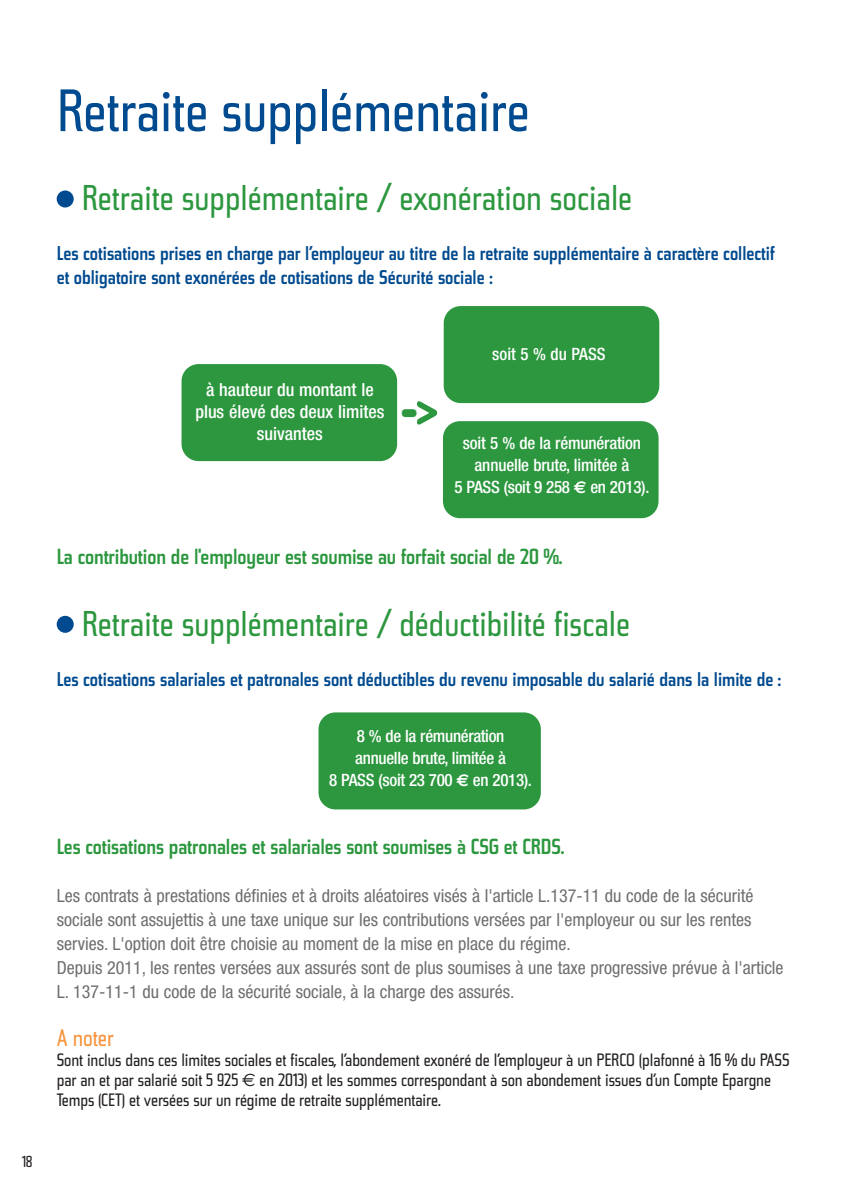
<style>
.page{position:relative;width:851px;height:1191px;background:#fff}
.page>*{position:absolute;margin:0;border:0;box-sizing:border-box;transform-origin:0 0}
.t1{font:expanded 60px "Tasse";letter-spacing:-.005em;color:#004a8f}
.t2{font:900 50px "Helvetica Rounded";color:#2c973e}
.t3{font:900 41.8px "Helvetica Rounded";color:#2c973e}
.t4{font:expanded 36px "Tasse";color:#2c973e}
.t5{font:expanded 24px "Tasse";letter-spacing:-.005em;color:#f7943d}
.t6{font:500 expanded 22px "Tasse";letter-spacing:-.005em;color:#2c973e}
.t7{font:500 expanded 20px/24px "Tasse";color:#004a8f}
.t8{font:condensed 18px/24px "Helvetica Neue";color:#6d6e70}
.t9{font:expanded 18px/20px "Tasse";letter-spacing:-.005em;color:#231f20}
.t10{font:500 condensed 18px/22px "Helvetica Neue";color:#fff;text-align:center}
.t11{font:500 condensed 17px/22px "Helvetica Neue";letter-spacing:-.02em;color:#fff;text-align:center}
.t12{font:500 condensed 17px "Helvetica Neue";color:#fff}
.t13{font:expanded 16px "Tasse";color:#231f20}
.s1{font-family:"Euro Sans";font-weight:700;font-stretch:normal}
.s2{font-family:"Euro Sans";font-stretch:normal}
</style>
<div class="page">
<div style="left:57px;top:616px;width:17px;height:17px;background:#004a8f;border-radius:50%"></div>
<div style="left:57px;top:190px;width:17px;height:17px;background:#004a8f;border-radius:50%"></div>
<div style="left:181px;top:364px;width:216px;height:97px;background:#2c973e;border-radius:17px"></div>
<div style="left:443px;top:421px;width:215px;height:97px;background:#2c973e;border-radius:17px"></div>
<div style="left:443px;top:306px;width:216px;height:97px;background:#2c973e;border-radius:17px"></div>
<div style="left:318px;top:712px;width:222px;height:97px;background:#2c973e;border-radius:17px"></div>
<p class="t13" style="left:22px;top:1156px;width:12px">18</p>
<h1 class="t1" style="left:57px;top:89px;width:474px">Retraite supplémentaire</h1>
<h3 class="t4" style="left:82px;top:185px;width:552px">Retraite supplémentaire / exonération sociale</h3>
<p class="t7" style="left:57px;top:243px;width:719px">Les cotisations prises en charge par l’employeur au titre de la retraite supplémentaire à caractère collectif et obligatoire sont exonérées de cotisations de Sécurité sociale :</p>
<p class="t10" style="left:195px;top:380px;width:190px">à hauteur du montant le plus élevé des deux limites suivantes</p>
<h3 class="t3" style="left:401px;top:394px;width:18px">-</h3>
<h2 class="t2" style="left:438px;top:398px;width:31px;rotate:90deg">^</h2>
<p class="t12" style="left:492px;top:348px;width:115px">soit 5 % du PASS</p>
<p class="t11" style="left:454px;top:433px;width:196px">soit 5 % de la rémunération annuelle brute, limitée à<br>5 PASS (soit 9 258 <span class="s1">€</span> en 2013).</p>
<p class="t6" style="left:57px;top:548px;width:507px">La contribution de l'employeur est soumise au forfait social de 20 %.</p>
<h3 class="t4" style="left:82px;top:611px;width:550px">Retraite supplémentaire / déductibilité fiscale</h3>
<p class="t7" style="left:57px;top:669px;width:726px">Les cotisations salariales et patronales sont déductibles du revenu imposable du salarié dans la limite de :</p>
<p class="t11" style="left:329px;top:726px;width:204px">8 % de la rémunération annuelle brute, limitée à<br>8 PASS (soit 23 700 <span class="s1">€</span> en 2013).</p>
<p class="t6" style="left:57px;top:838px;width:509px">Les cotisations patronales et salariales sont soumises à CSG et CRDS.</p>
<p class="t8" style="left:57px;top:885px;width:728px">Les contrats à prestations définies et à droits aléatoires visés à l'article L.137-11 du code de la sécurité sociale sont assujettis à une taxe unique sur les contributions versées par l'employeur ou sur les rentes servies. L'option doit être choisie au moment de la mise en place du régime.<br>Depuis 2011, les rentes versées aux assurés sont de plus soumises à une taxe progressive prévue à l'article L. 137-11-1 du code de la sécurité sociale, à la charge des assurés.</p>
<h3 class="t5" style="left:57px;top:1029px;width:59px">A noter</h3>
<p class="t9" style="left:57px;top:1051px;width:734px">Sont inclus dans ces limites sociales et fiscales, l’abondement exonéré de l’employeur à un PERCO (plafonné à 16 % du PASS par an et par salarié soit 5 925 <span class="s2">€</span> en 2013) et les sommes correspondant à son abondement issues d’un Compte Epargne<br>Temps (CET) et versées sur un régime de retraite supplémentaire.</p>
</div>
